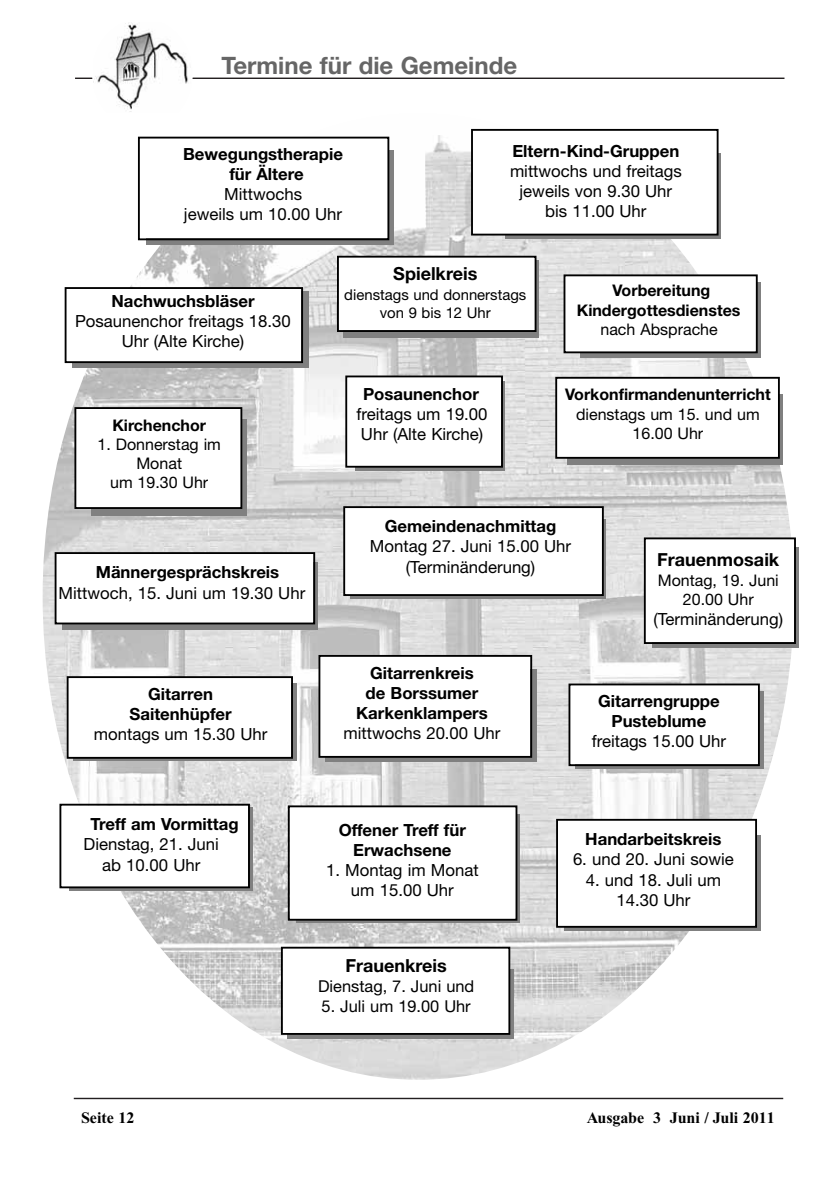
<style>
.page{position:relative;width:840px;height:1191px;background:#fff}
.page>*{position:absolute;margin:0;border:0;box-sizing:border-box;transform-origin:0 0}
.t1{font:700 24px "Helvetica Neue";color:#666}
.t2{font:700 18px "Helvetica Neue";color:#000}
.t3{font:16.8px/20.2px "Helvetica Neue";color:#000;text-align:center}
.t4{font:700 16.8px/20.2px "Helvetica Neue";color:#000;text-align:center}
.t5{font:16.4px "Helvetica Neue";color:#000}
.t6{font:16px/19.2px "Helvetica Neue";color:#000;text-align:center}
.t7{font:700 16px/19.2px "Helvetica Neue";color:#000;text-align:center}
.t8{font:700 16px "Times New Roman";color:#000}
.t9{font:14.8px/17.8px "Helvetica Neue";color:#000;text-align:center}
</style>
<div class="page">
<hr style="left:74px;top:1097px;width:708px;height:2px;background:#231f20">
<hr style="left:75px;top:78px;width:709px;height:1px;background:#231f20">
<div style="left:92px;top:19px;width:100px;height:110px;background:#fff;border-radius:50%"></div>
<img style="left:93px;top:23px;width:95px;height:89px">
<img style="left:43px;top:113px;width:750px;height:966px;border-radius:50%">
<svg style="left:146px;top:150px;width:247px;height:94px"></svg>
<div style="left:140px;top:138px;width:247px;height:100px;background:#fff"></div>
<div style="left:138px;top:137px;width:251px;height:103px;border:2px solid #000"></div>
<svg style="left:504px;top:153px;width:215px;height:86px"></svg>
<div style="left:472px;top:131px;width:244px;height:103px;background:#fff"></div>
<div style="left:471px;top:129px;width:247px;height:106px;border:2px solid #000"></div>
<div style="left:325px;top:669px;width:211px;height:93px;background:#808080"></div>
<div style="left:320px;top:657px;width:210px;height:99px;background:#fff"></div>
<div style="left:318px;top:655px;width:214px;height:103px;border:2px solid #000"></div>
<div style="left:343px;top:260px;width:196px;height:77px;background:#808080"></div>
<div style="left:338px;top:258px;width:196px;height:72px;background:#fff"></div>
<div style="left:337px;top:256px;width:199px;height:76px;border:2px solid #000"></div>
<div style="left:287px;top:969px;width:226px;height:69px;background:linear-gradient(to right,#808080,#808080)"></div>
<div style="left:282px;top:948px;width:226px;height:85px;background:#fff"></div>
<div style="left:281px;top:946px;width:229px;height:88px;border:2px solid #000"></div>
<div style="left:652px;top:547px;width:146px;height:101px;background:linear-gradient(to right,#808080,#808080)"></div>
<div style="left:645px;top:539px;width:148px;height:103px;background:#fff"></div>
<div style="left:643px;top:537px;width:152px;height:107px;border:2px solid #000"></div>
<div style="left:567px;top:393px;width:215px;height:71px;background:#808080"></div>
<div style="left:557px;top:379px;width:220px;height:78px;background:#fff"></div>
<div style="left:555px;top:377px;width:224px;height:82px;border:2px solid #000"></div>
<div style="left:580px;top:282px;width:180px;height:76px;background:linear-gradient(to right,#808080,#808080)"></div>
<div style="left:565px;top:276px;width:190px;height:75px;background:#fff"></div>
<div style="left:563px;top:274px;width:194px;height:79px;border:2px solid #000"></div>
<svg style="left:563px;top:835px;width:197px;height:96px"></svg>
<div style="left:557px;top:820px;width:197px;height:106px;background:#fff"></div>
<div style="left:556px;top:819px;width:200px;height:108px;border:2px solid #000"></div>
<div style="left:69px;top:807px;width:183px;height:84px;background:linear-gradient(to right,#808080,#808080)"></div>
<div style="left:61px;top:805px;width:187px;height:81px;background:#fff"></div>
<div style="left:59px;top:803px;width:191px;height:85px;border:2px solid #000"></div>
<div style="left:91px;top:419px;width:155px;height:96px;background:#808080"></div>
<div style="left:76px;top:409px;width:164px;height:98px;background:#fff"></div>
<div style="left:74px;top:407px;width:168px;height:102px;border:2px solid #000"></div>
<div style="left:355px;top:382px;width:150px;height:89px;background:linear-gradient(to right,#808080,#808080)"></div>
<div style="left:347px;top:377px;width:154px;height:89px;background:#fff"></div>
<div style="left:345px;top:375px;width:157px;height:93px;border:2px solid #000"></div>
<svg style="left:62px;top:562px;width:255px;height:68px;background:#767676"></svg>
<div style="left:56px;top:554px;width:257px;height:68px;background:#fff"></div>
<div style="left:55px;top:552px;width:260px;height:72px;border:2px solid #000"></div>
<div style="left:350px;top:519px;width:256px;height:80px;background:#808080"></div>
<div style="left:345px;top:508px;width:256px;height:86px;background:#fff"></div>
<div style="left:343px;top:506px;width:260px;height:90px;border:2px solid #000"></div>
<div style="left:72px;top:291px;width:236px;height:76px;background:#808080"></div>
<div style="left:66px;top:289px;width:235px;height:72px;background:#fff"></div>
<div style="left:65px;top:287px;width:238px;height:76px;border:2px solid #000"></div>
<div style="left:72px;top:683px;width:224px;height:78px;background:linear-gradient(to right,#808080,#808080)"></div>
<div style="left:68px;top:678px;width:223px;height:79px;background:#fff"></div>
<div style="left:67px;top:676px;width:226px;height:82px;border:2px solid #000"></div>
<svg style="left:575px;top:691px;width:188px;height:77px"></svg>
<div style="left:570px;top:685px;width:187px;height:79px;background:#fff"></div>
<div style="left:568px;top:683px;width:191px;height:83px;border:2px solid #000"></div>
<svg style="left:296px;top:814px;width:224px;height:108px"></svg>
<div style="left:289px;top:807px;width:226px;height:111px;background:#fff"></div>
<div style="left:288px;top:805px;width:229px;height:115px;border:2px solid #000"></div>
<h1 class="t1" style="left:221px;top:57px;width:297px">Termine für die Gemeinde</h1>
<p class="t4" style="left:183px;top:146px;width:161px">Bewegungstherapie für Ältere</p>
<p class="t3" style="left:184px;top:186px;width:160px">Mittwochs<br>jeweils um 10.00 Uhr</p>
<p class="t4" style="left:512px;top:142px;width:168px">Eltern-Kind-Gruppen</p>
<p class="t3" style="left:509px;top:163px;width:173px">mittwochs und freitags jeweils von 9.30 Uhr bis 11.00 Uhr</p>
<p class="t4" style="left:111px;top:292px;width:144px">Nachwuchsbläser</p>
<p class="t3" style="left:75px;top:312px;width:217px">Posaunenchor freitags 18.30<br>Uhr (Alte Kirche)</p>
<p class="t7" style="left:112px;top:417px;width:95px">Kirchenchor</p>
<p class="t6" style="left:97px;top:436px;width:125px">1. Donnerstag im<br>Monat<br>um 19.30 Uhr</p>
<p class="t4" style="left:96px;top:564px;width:185px">Männergesprächskreis</p>
<p class="t3" style="left:58px;top:584px;width:248px">Mittwoch, 15. Juni um 19.30 Uhr</p>
<p class="t4" style="left:129px;top:685px;width:104px">Gitarren<br>Saitenhüpfer</p>
<p class="t3" style="left:94px;top:725px;width:175px">montags um 15.30 Uhr</p>
<p class="t2" style="left:393px;top:267px;width:85px">Spielkreis</p>
<p class="t9" style="left:344px;top:287px;width:183px">dienstags und donnerstags von 9 bis 12 Uhr</p>
<p class="t4" style="left:363px;top:385px;width:117px">Posaunenchor</p>
<p class="t3" style="left:356px;top:406px;width:132px;text-align:left">freitags um 19.00<br>Uhr (Alte Kirche)</p>
<p class="t7" style="left:576px;top:282px;width:165px">Vorbereitung<br>Kindergottesdienstes</p>
<p class="t6" style="left:600px;top:321px;width:119px">nach Absprache</p>
<p class="t7" style="left:564px;top:386px;width:207px">Vorkonfirmandenunterricht</p>
<p class="t6" style="left:575px;top:406px;width:185px">dienstags um 15. und um<br>16.00 Uhr</p>
<p class="t4" style="left:384px;top:518px;width:173px">Gemeindenachmittag</p>
<p class="t3" style="left:369px;top:538px;width:203px">Montag 27. Juni 15.00 Uhr (Terminänderung)</p>
<p class="t4" style="left:356px;top:664px;width:133px">Gitarrenkreis<br>de Borssumer<br>Karkenklampers</p>
<p class="t3" style="left:343px;top:724px;width:158px">mittwochs 20.00 Uhr</p>
<p class="t2" style="left:657px;top:553px;width:123px">Frauenmosaik</p>
<p class="t6" style="left:657px;top:572px;width:122px">Montag, 19. Juni<br>20.00 Uhr</p>
<p class="t3" style="left:653px;top:610px;width:131px">(Terminänderung)</p>
<p class="t4" style="left:597px;top:692px;width:123px">Gitarrengruppe<br>Pusteblume</p>
<p class="t3" style="left:591px;top:733px;width:136px">freitags 15.00 Uhr</p>
<p class="t4" style="left:90px;top:815px;width:149px">Treff am Vormittag</p>
<p class="t3" style="left:84px;top:836px;width:137px">Dienstag, 21. Juni ab 10.00 Uhr</p>
<p class="t4" style="left:338px;top:821px;width:129px">Offener Treff für<br>Erwachsene</p>
<p class="t3" style="left:326px;top:861px;width:154px">1. Montag im Monat um 15.00 Uhr</p>
<p class="t2" style="left:345px;top:959px;width:103px">Frauenkreis</p>
<p class="t5" style="left:318px;top:980px;width:158px">Dienstag, 7. Juni und</p>
<p class="t5" style="left:321px;top:1000px;width:150px">5. Juli um 19.00 Uhr</p>
<p class="t4" style="left:585px;top:830px;width:138px">Handarbeitskreis</p>
<p class="t3" style="left:572px;top:851px;width:162px">6. und 20. Juni sowie</p>
<p class="t3" style="left:585px;top:871px;width:137px">4. und 18. Juli um<br>14.30 Uhr</p>
<p class="t8" style="left:81px;top:1112px;width:55px">Seite 12</p>
<p class="t8" style="left:586px;top:1112px;width:189px">Ausgabe 3 Juni / Juli 2011</p>
</div>
